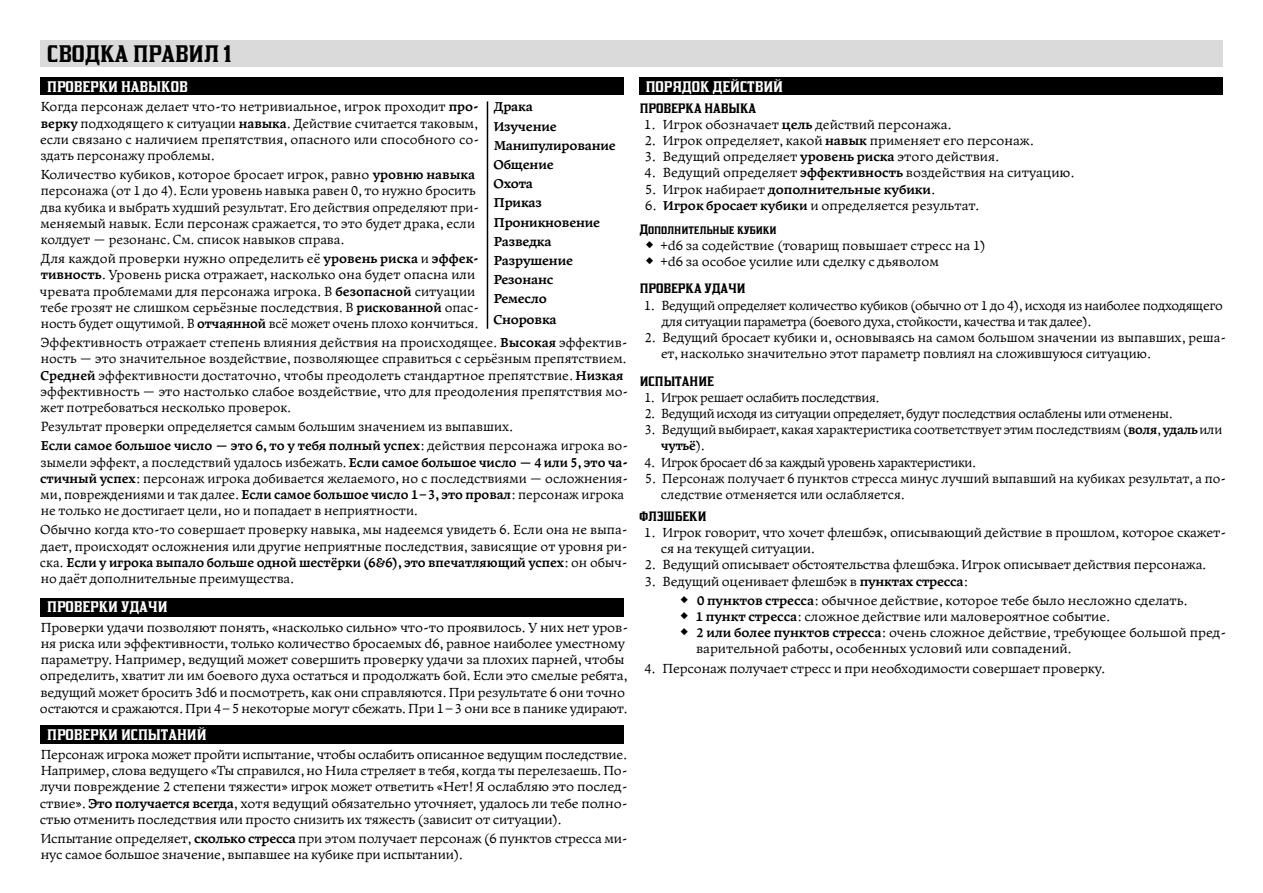
<style>
.page{position:relative;width:1263px;height:893px;background:#fff}
.page>*{position:absolute;margin:0;border:0;box-sizing:border-box;transform-origin:0 0}
.t1{font:21px "Kirsty RU Sby Daymarius";color:#000}
.t2{font:13.5px/16.2px "Leksa";color:#000}
.t3{font:13.5px/16.2px "Leksa";color:#000;scale:.96 1}
.t4{font:13.5px "Leksa";letter-spacing:-.025em;color:#000;scale:.96 1}
.t5{font:13.5px/16.2px "Leksa";letter-spacing:-.025em;color:#000}
.t6{font:700 13.5px/19.2px "Leksa";letter-spacing:-.01em;color:#000}
.t7{font:13.5px "Kirsty RU Sby Daymarius";color:#fff}
.t8{font:12px "Kirsty RU Sby Daymarius";color:#000}
.s1{font-weight:700}
.s2{font-weight:400}
.s3{font-family:"Arno Pro";font-size:22.5px}
</style>
<div class="page">
<div style="left:40px;top:40px;width:1182px;height:27px;background:#dadada"></div>
<div style="left:40px;top:77px;width:584px;height:18px;background:#000"></div>
<hr style="left:487px;top:101px;width:1px;height:228px;background:#000">
<div style="left:40px;top:598px;width:584px;height:18px;background:#000"></div>
<div style="left:40px;top:725px;width:584px;height:19px;background:#000"></div>
<div style="left:639px;top:77px;width:583px;height:18px;background:#000"></div>
<h1 class="t1" style="left:47px;top:41px;width:186px">СВОДКА ПРАВИЛ 1</h1>
<p class="t2" style="left:40px;top:99px;width:441px;text-align:justify">Когда персонаж делает что-то нетривиальное, игрок проходит <span class="s1">про&shy;верку</span> подходящего к ситуации <span class="s1">навыка</span>. Действие считается таковым, если связано с наличием препятствия, опасного или способного со&shy;здать персонажу проблемы.</p>
<p class="t2" style="left:41px;top:167px;width:440px">Количество кубиков, которое бросает игрок, равно <span class="s1">уровню навыка </span>персонажа (от 1 до 4). Если уровень навыка равен 0, то нужно бросить два кубика и выбрать худший результат. Его действия определяют при&shy;меняемый навык. Если персонаж сражается, то это будет драка, если колдует — резонанс. См. список навыков справа.</p>
<p class="t2" style="left:40px;top:251px;width:441px">Для каждой проверки нужно определить её <span class="s1">уровень риска</span> и <span class="s1">эффек&shy;тивность</span>. Уровень риска отражает, насколько она будет опасна или чревата проблемами для персонажа игрока. В <span class="s1">безопасной</span> ситуации тебе грозят не слишком серьёзные последствия. В <span class="s1">рискованной</span> опас&shy;ность будет ощутимой. В <span class="s1">отчаянной</span> всё может очень плохо кончиться.</p>
<p class="t2" style="left:41px;top:335px;width:589px">Эффективность отражает степень влияния действия на происходящее. <span class="s1">Высокая</span> эффектив&shy;ность — это значительное воздействие, позволяющее справиться с серьёзным препятствием.<br><span class="s1">Средней</span> эффективности достаточно, чтобы преодолеть стандартное препятствие. <span class="s1">Низкая </span>эффективность — это настолько слабое воздействие, что для преодоления препятствия мо&shy;жет потребоваться несколько проверок.</p>
<p class="t2" style="left:41px;top:417px;width:589px;line-height:19.2px">Результат проверки определяется самым большим значением из выпавших.<br><span class="s1">Если самое большое число — это 6, то у тебя полный успех</span>: действия персонажа игрока во-</p>
<p class="t2" style="left:40px;top:454px;width:590px">зымели эффект, а последствий удалось избежать. <span class="s1">Если самое большое число— 4 или 5, это ча&shy;стичный успех</span>: персонаж игрока добивается желаемого, но с последствиями — осложнения&shy;ми, повреждениями и так далее. <span class="s1">Если самое большое число 1–3, это провал</span>: персонаж игрока не только не достигает цели, но и попадает в неприятности.</p>
<p class="t2" style="left:40px;top:522px;width:589px;text-align:justify">Обычно когда кто-то совершает проверку навыка, мы надеемся увидеть 6. Если она не выпа&shy;дает, происходят осложнения или другие неприятные последствия, зависящие от уровня ри&shy;ска. <span class="s1">Если у игрока выпало больше одной шестёрки (6&amp;6), это впечатляющий успех</span>: он обыч&shy;но даёт дополнительные преимущества.</p>
<p class="t7" style="left:47px;top:78px;width:142px">ПРОВЕРКИ НАВЫКОВ</p>
<p class="t6" style="left:493px;top:97px;width:124px">Драка<br>Изучение<br>Манипулирование<br>Общение<br>Охота<br>Приказ<br>Проникновение<br>Разведка<br>Разрушение<br>Резонанс<br>Ремесло</p>
<p class="t6" style="left:493px;top:310px;width:65px">Сноровка</p>
<p class="t7" style="left:47px;top:599px;width:122px">ПРОВЕРКИ УДАЧИ</p>
<p class="t2" style="left:40px;top:619px;width:590px">Проверки удачи позволяют понять, «насколько сильно» что-то проявилось. У них нет уров&shy;ня риска или эффективности, только количество бросаемых d6, равное наиболее уместному параметру. Например, ведущий может совершить проверку удачи за плохих парней, чтобы определить, хватит ли им боевого духа остаться и продолжать бой. Если это смелые ребята, ведущий может бросить 3d6 и посмотреть, как они справляются. При результате 6 они точно остаются и сражаются. При 4–5 некоторые могут сбежать. При 1–3 они все в панике удирают.</p>
<p class="t7" style="left:47px;top:727px;width:161px">ПРОВЕРКИ ИСПЫТАНИЙ</p>
<p class="t2" style="left:40px;top:746px;width:589px;text-align:justify">Персонаж игрока может пройти испытание, чтобы ослабить описанное ведущим последствие.<br>Например, слова ведущего «Ты справился, но Нила стреляет в тебя, когда ты перелезаешь. По&shy;лучи повреждение 2 степени тяжести» игрок может ответить «Нет! Я ослабляю это послед&shy;ствие». <span class="s1">Это получается всегда</span>, хотя ведущий обязательно уточняет, удалось ли тебе полно&shy;стью отменить последствия или просто снизить их тяжесть (зависит от ситуации).</p>
<p class="t2" style="left:41px;top:830px;width:589px">Испытание определяет, <span class="s1">сколько стресса</span> при этом получает персонаж (6 пунктов стресса ми&shy;нус самое большое значение, выпавшее на кубике при испытании).</p>
<p class="t7" style="left:646px;top:78px;width:139px">ПОРЯДОК ДЕЙСТВИЙ</p>
<p class="t8" style="left:640px;top:101px;width:118px">ПРОВЕРКА НАВЫКА</p>
<p class="t2" style="left:644px;top:116px;width:309px">1. Игрок обозначает <span class="s1">цель</span> действий персонажа.</p>
<p class="t2" style="left:645px;top:132px;width:391px">2. Игрок определяет, какой <span class="s1">навык</span> применяет его персонаж.</p>
<p class="t2" style="left:645px;top:148px;width:356px">3. Ведущий определяет <span class="s1">уровень риска</span> этого действия.</p>
<p class="t2" style="left:644px;top:165px;width:432px">4. Ведущий определяет <span class="s1">эффективность</span> воздействия на ситуацию.</p>
<p class="t6" style="left:645px;top:179px;width:292px"><span class="s2">5. Игрок набирает</span> дополнительные кубики<span class="s2">.</span></p>
<p class="t2" style="left:645px;top:197px;width:336px">6. <span class="s1">Игрок бросает кубики</span> и определяется результат.</p>
<p class="t8" style="left:639px;top:222px;width:139px">Дополнительные кубики</p>
<p class="t2" style="left:646px;top:237px;width:341px"><span class="s3">◆</span> +d6 за содействие (товарищ повышает стресс на 1)</p>
<p class="t2" style="left:646px;top:253px;width:295px"><span class="s3">◆</span> +d6 за особое усилие или сделку с дьяволом</p>
<p class="t8" style="left:640px;top:282px;width:107px">ПРОВЕРКА УДАЧИ</p>
<p class="t5" style="left:662px;top:297px;width:562px;text-indent:-18px">1. Ведущий определяет количество кубиков (обычно от 1 до 4), исходя из наиболее подходящего для ситуации параметра (боевого духа, стойкости, качества и так далее).</p>
<p class="t2" style="left:661px;top:329px;width:567px;text-indent:-16px">2. Ведущий бросает кубики и, основываясь на самом большом значении из выпавших, реша&shy;ет, насколько значительно этот параметр повлиял на сложившуюся ситуацию.</p>
<p class="t8" style="left:640px;top:374px;width:76px">ИСПЫТАНИЕ</p>
<p class="t4" style="left:644px;top:389px;width:247px">1. Игрок решает ослабить последствия.</p>
<p class="t4" style="left:645px;top:405px;width:552px">2. Ведущий исходя из ситуации определяет, будут последствия ослаблены или отменены.</p>
<p class="t3" style="left:661px;top:421px;width:586px;text-indent:-16px">3. Ведущий выбирает, какая характеристика соответствует этим последствиям (<span class="s1">воля</span>, <span class="s1">удаль</span> или <span class="s1">чутьё</span>).</p>
<p class="t4" style="left:645px;top:454px;width:347px">4. Игрок бросает d6 за каждый уровень характеристики.</p>
<p class="t3" style="left:661px;top:470px;width:590px;text-indent:-16px">5. Персонаж получает 6 пунктов стресса минус лучший выпавший на кубиках результат, а по&shy;следствие отменяется или ослабляется.</p>
<p class="t8" style="left:640px;top:509px;width:68px">ФЛЭШБЕКИ</p>
<p class="t2" style="left:661px;top:524px;width:567px;text-indent:-17px">1. Игрок говорит, что хочет флешбэк, описывающий действие в прошлом, которое скажет&shy;ся на текущей ситуации.</p>
<p class="t2" style="left:645px;top:557px;width:563px">2. Ведущий описывает обстоятельства флешбэка. Игрок описывает действия персонажа.</p>
<p class="t2" style="left:645px;top:573px;width:325px">3. Ведущий оценивает флешбэк в <span class="s1">пунктах стресса</span>:</p>
<p class="t2" style="left:680px;top:592px;width:509px"><span class="s3">◆</span> <span class="s1">0 пунктов стресса</span>: обычное действие, которое тебе было несложно сделать.</p>
<p class="t2" style="left:680px;top:608px;width:432px"><span class="s3">◆</span> <span class="s1">1 пункт стресса</span>: сложное действие или маловероятное событие.</p>
<p class="t2" style="left:696px;top:625px;width:532px;text-indent:-16px"><span class="s3">◆</span> <span class="s1">2 или более пунктов стресса</span>: очень сложное действие, требующее большой пред&shy;варительной работы, особенных условий или совпадений.</p>
<p class="t2" style="left:644px;top:660px;width:463px">4. Персонаж получает стресс и при необходимости совершает проверку.</p>
</div>
